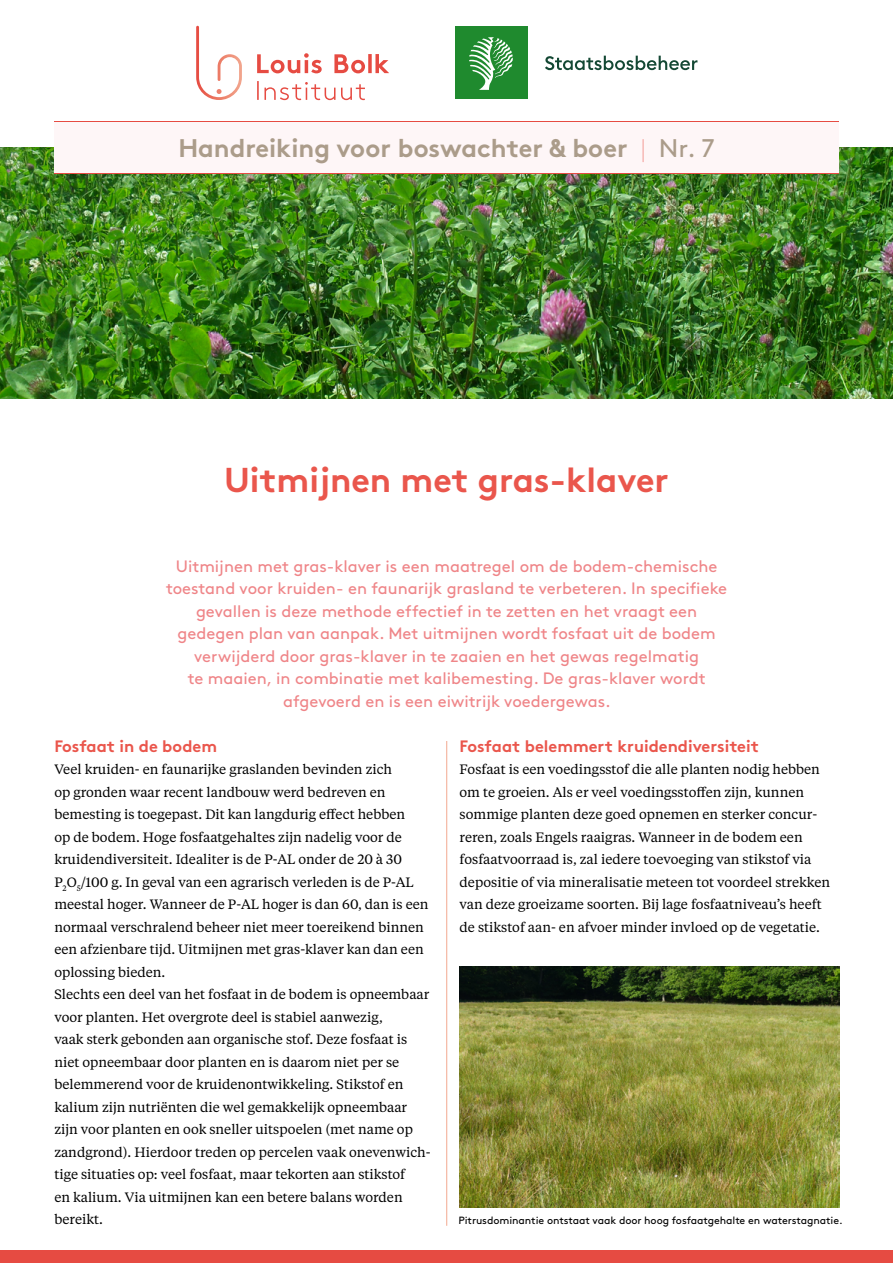
<style>
.page{position:relative;width:893px;height:1263px;background:#fff}
.page>*{position:absolute;margin:0;border:0;box-sizing:border-box;transform-origin:0 0}
.t1{font:700 34.5px "Brown Pro";color:#ea564c}
.t2{font:700 25.5px "Brown Pro";color:#ab9c8a}
.t3{font:16.5px/22.5px "Brown Pro";color:#ef8588;text-align:center}
.t4{font:700 16.5px "Brown Pro";color:#ea564c}
.t5{font:13.5px/22.5px "Tiempos Text";color:#000}
.t6{font:10.5px "Brown Pro";color:#000}
.s1{font-weight:100;color:#ea564c}
.s2{font-weight:400}
</style>
<div class="page">
<img style="left:0;top:148px;width:893px;height:251px">
<div style="left:54px;top:121px;width:785px;height:53px;background:#fef6f7"></div>
<svg style="left:196px;top:26px;width:46px;height:74px"></svg>
<svg style="left:257px;top:81px;width:108px;height:19px"></svg>
<svg style="left:257px;top:53px;width:132px;height:20px"></svg>
<div style="left:455px;top:27px;width:72px;height:72px;background:#1f8a2e"></div>
<svg style="left:469px;top:37px;width:44px;height:53px"></svg>
<svg style="left:545px;top:56px;width:152px;height:14px"></svg>
<hr style="left:54px;top:173px;width:785px;height:1px;background:#e64b42">
<hr style="left:54px;top:121px;width:785px;height:1px;background:#e64b42">
<div style="left:0;top:1250px;width:893px;height:13px;background:#e64b42"></div>
<hr style="left:446px;top:741px;width:1px;height:485px;background:#f2a890">
<img style="left:460px;top:966px;width:380px;height:241px">
<h2 class="t2" style="left:178px;top:128px;width:538px">Handreiking voor boswachter &amp; boer <span class="s1">|</span> <span class="s2">Nr. 7</span></h2>
<h1 class="t1" style="left:224px;top:452px;width:446px">Uitmijnen met gras-klaver</h1>
<p class="t3" style="left:166px;top:553px;width:563px">Uitmijnen met gras-klaver is een maatregel om de bodem-chemische toestand voor kruiden- en faunarijk grasland te verbeteren. In specifieke gevallen is deze methode effectief in te zetten en het vraagt een gedegen plan van aanpak. Met uitmijnen wordt fosfaat uit de bodem verwijderd door gras-klaver in te zaaien en het gewas regelmatig<br>te maaien, in combinatie met kalibemesting. De gras-klaver wordt afgevoerd en is een eiwitrijk voedergewas.</p>
<p class="t4" style="left:54px;top:732px;width:164px">Fosfaat in de bodem</p>
<p class="t5" style="left:54px;top:757px;width:378px">Veel kruiden- en faunarijke graslanden bevinden zich<br>op gronden waar recent landbouw werd bedreven en bemesting is toegepast. Dit kan langdurig effect hebben<br>op de bodem. Hoge fosfaatgehaltes zijn nadelig voor de kruidendiversiteit. Idealiter is de P-AL onder de 20 à 30<br>P<sub>2</sub>O<sub>5</sub>/100 g. In geval van een agrarisch verleden is de P-AL meestal hoger. Wanneer de P-AL hoger is dan 60, dan is een normaal verschralend beheer niet meer toereikend binnen een afzienbare tijd. Uitmijnen met gras-klaver kan dan een oplossing bieden.<br>Slechts een deel van het fosfaat in de bodem is opneembaar voor planten. Het overgrote deel is stabiel aanwezig,<br>vaak sterk gebonden aan organische stof. Deze fosfaat is niet opneembaar door planten en is daarom niet per se belemmerend voor de kruidenontwikkeling. Stikstof en kalium zijn nutriënten die wel gemakkelijk opneembaar zijn voor planten en ook sneller uitspoelen (met name op zandgrond). Hierdoor treden op percelen vaak onevenwich&shy;tige situaties op: veel fosfaat, maar tekorten aan stikstof<br>en kalium. Via uitmijnen kan een betere balans worden bereikt.</p>
<p class="t4" style="left:460px;top:732px;width:301px">Fosfaat belemmert kruidendiversiteit</p>
<p class="t5" style="left:460px;top:757px;width:372px">Fosfaat is een voedingsstof die alle planten nodig hebben om te groeien. Als er veel voedingsstoffen zijn, kunnen sommige planten deze goed opnemen en sterker concur&shy;reren, zoals Engels raaigras. Wanneer in de bodem een fosfaatvoorraad is, zal iedere toevoeging van stikstof via depositie of via mineralisatie meteen tot voordeel strekken van deze groeizame soorten. Bij lage fosfaatniveau’s heeft de stikstof aan- en afvoer minder invloed op de vegetatie.</p>
<p class="t6" style="left:458px;top:1212px;width:386px">Pitrusdominantie ontstaat vaak door hoog fosfaatgehalte en waterstagnatie.</p>
</div>
